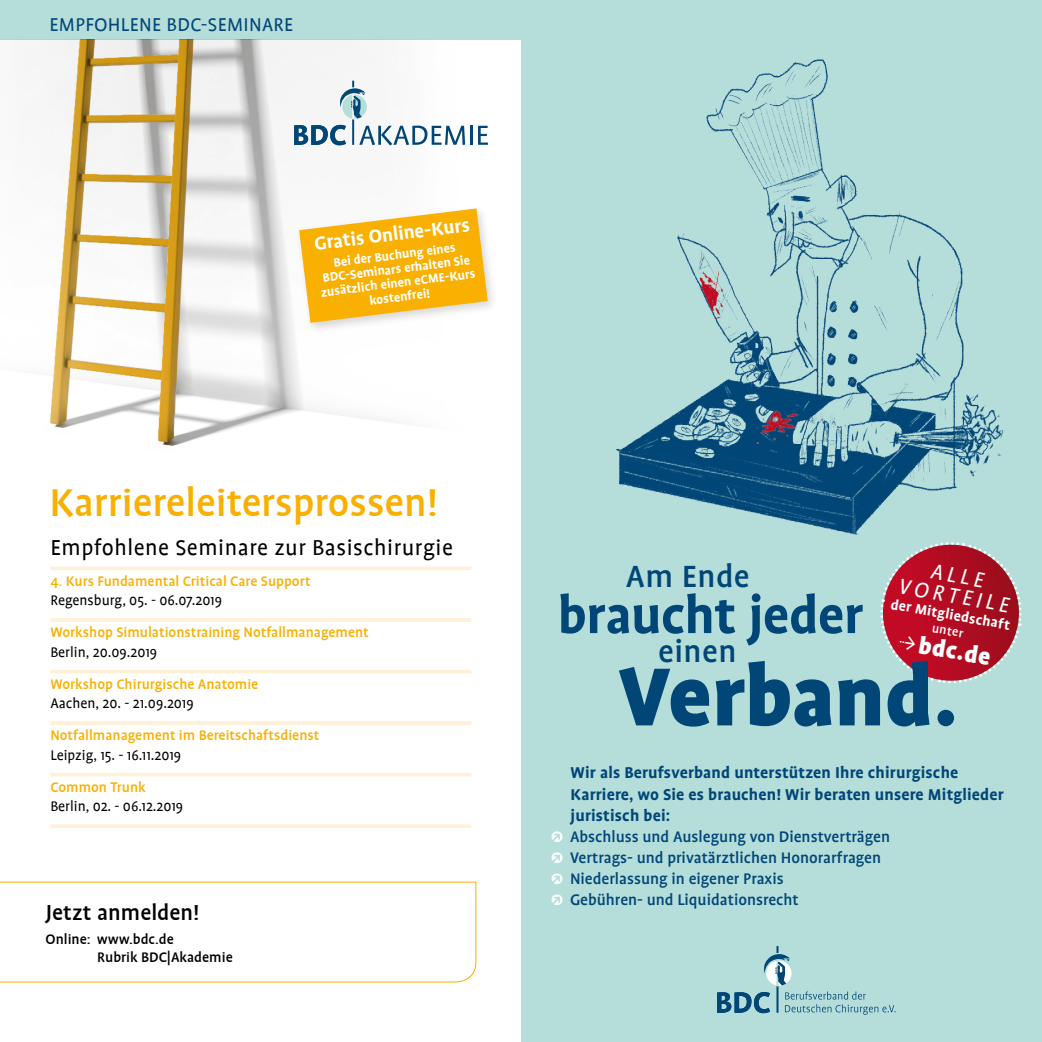
<style>
.page{position:relative;width:1042px;height:1042px;background:#fff}
.page>*{position:absolute;margin:0;border:0;box-sizing:border-box;transform-origin:0 0}
.t1{font:900 94.15px "Profile Pro";color:#004676}
.t2{font:700 58.27px "Profile Pro";letter-spacing:-.01em;color:#004676}
.t3{font:500 43.75px "Profile";color:#f9b000}
.t4{font:500 35.18px "Profile Pro";letter-spacing:.01em;color:#004676}
.t5{font:900 26.25px "Profile Pro";color:#fff}
.t6{font:24.5px "Profile";letter-spacing:.02em;color:#000}
.t7{font:500 24.5px "Profile";color:#000}
.t8{font:italic 24.5px/20.3px "Profile Pro";color:#fff;text-align:center}
.Head_blauer_Kasten{font:21px "Profile";letter-spacing:.015em;color:#004676}
.Programm_Überschrift{font:700 21px "Profile";color:#fff}
.t9{font:700 17.85px/21.5px "Profile Pro";letter-spacing:.01em;color:#004676}
.t10{font:500 17.5px/21px "Profile Pro";color:#004676}
.t11{font:500 15.75px "Profile";color:#f9b000}
.t12{font:15.75px "Profile";color:#000}
.t13{font:500 15.75px/17.5px "Profile";color:#000}
.t14{font:700 15.75px "Profile Pro";color:#fff}
.Programm_Überschrift-2{font:700 14px/14px "Profile";color:#fff;text-align:center}
.t15{font:500 14px "Profile Pro";color:#fff}
.s1{font-weight:400;font-size:19.25px}
.s2{color:#fff}
</style>
<div class="page">
<div style="left:0;top:0;width:1042px;height:40px;background:#b5ddda"></div>
<img style="left:30px;top:40px;width:458px;height:406px">
<hr style="left:50px;top:567px;width:421px;height:3px;background:#fff0d6">
<hr style="left:50px;top:618px;width:421px;height:4px;background:#fff3df">
<hr style="left:50px;top:670px;width:421px;height:3px;background:#fff0d6">
<hr style="left:50px;top:721px;width:421px;height:4px;background:#fff0d6">
<hr style="left:50px;top:773px;width:421px;height:3px;background:#fff0d6">
<svg style="left:50px;top:824px;width:421px;height:4px;background:#fff1da"></svg>
<svg style="left:294px;top:81px;width:171px;height:65px"></svg>
<hr style="left:470px;top:126px;width:3px;height:19px;background:#004676">
<svg style="left:478px;top:126px;width:10px;height:19px"></svg>
<div style="left:294px;top:204px;width:205px;height:130px;background:#fefefe"></div>
<svg style="left:299px;top:208px;width:189px;height:115px"></svg>
<div style="left:521px;top:0;width:521px;height:1042px;background:#b5ddda"></div>
<svg style="left:717px;top:946px;width:178px;height:69px"></svg>
<img style="left:616px;top:59px;width:388px;height:476px">
<svg style="left:880px;top:542px;width:142px;height:142px"></svg>
<svg style="left:0;top:881px;width:477px;height:102px"></svg>
<p class="Head_blauer_Kasten" style="left:50px;top:14px;width:245px">EMPFOHLENE BDC-SEMINARE</p>
<p class="Programm_Überschrift" style="left:313px;top:232px;width:158px;rotate:-7deg">Gratis Online-Kurs</p>
<p class="Programm_Überschrift-2" style="left:317px;top:257px;width:157px;rotate:-7deg">Bei der Buchung eines<br>BDC-Seminars erhalten Sie zusätzlich einen eCME-Kurs kostenfrei!</p>
<p class="t3" style="left:50px;top:480px;width:389px">Karriereleitersprossen!</p>
<h3 class="t6" style="left:50px;top:534px;width:404px">Empfohlene Seminare zur Basischirurgie</h3>
<p class="t11" style="left:50px;top:573px;width:262px">4. Kurs Fundamental Critical Care Support</p>
<p class="t12" style="left:50px;top:592px;width:173px">Regensburg, 05. - 06.07.2019</p>
<p class="t11" style="left:50px;top:624px;width:320px">Workshop Simulationstraining Notfallmanagement</p>
<p class="t12" style="left:50px;top:644px;width:108px">Berlin, 20.09.2019</p>
<p class="t11" style="left:50px;top:676px;width:209px">Workshop Chirurgische Anatomie</p>
<p class="t12" style="left:50px;top:695px;width:145px">Aachen, 20. - 21.09.2019</p>
<p class="t11" style="left:50px;top:727px;width:270px">Notfallmanagement im Bereitschaftsdienst</p>
<p class="t12" style="left:50px;top:747px;width:132px">Leipzig, 15. - 16.11.2019</p>
<p class="t11" style="left:50px;top:779px;width:97px">Common Trunk</p>
<p class="t12" style="left:50px;top:798px;width:134px">Berlin, 02. - 06.12.2019</p>
<p class="t7" style="left:46px;top:900px;width:155px">Jetzt anmelden!</p>
<p class="t13" style="left:97px;top:930px;width:137px;text-indent:-52px">Online: www.bdc.de<br>Rubrik BDC|Akademie</p>
<p class="t4" style="left:626px;top:556px;width:125px">Am Ende</p>
<p class="t2" style="left:558px;top:580px;width:307px">braucht jeder</p>
<p class="t8" style="left:904px;top:556px;width:114px;rotate:10deg">ALLE<br>VORTEILE</p>
<p class="t14" style="left:892px;top:595px;width:122px;rotate:10deg">der Mitgliedschaft</p>
<p class="t15" style="left:933px;top:620px;width:33px;rotate:10deg">unter</p>
<p class="t5" style="left:901px;top:625px;width:95px;rotate:10deg"><span class="s1">→</span>bdc.de</p>
<p class="t4" style="left:658px;top:631px;width:80px">einen</p>
<p class="t1" style="left:619px;top:638px;width:341px">Verband.</p>
<p class="t9" style="left:570px;top:762px;width:435px">Wir als Berufsverband unterstützen Ihre chirurgische<br>Karriere, wo Sie es brauchen! Wir beraten unsere Mitglieder juristisch bei:</p>
<p class="t10" style="left:551px;top:827px;width:341px"><span class="s2">↗</span> Abschluss und Auslegung von Dienstverträgen <span class="s2">↗</span> Vertrags- und privatärztlichen Honorarfragen <span class="s2">↗</span> Niederlassung in eigener Praxis<br><span class="s2">↗</span> Gebühren- und Liquidationsrecht</p>
</div>
